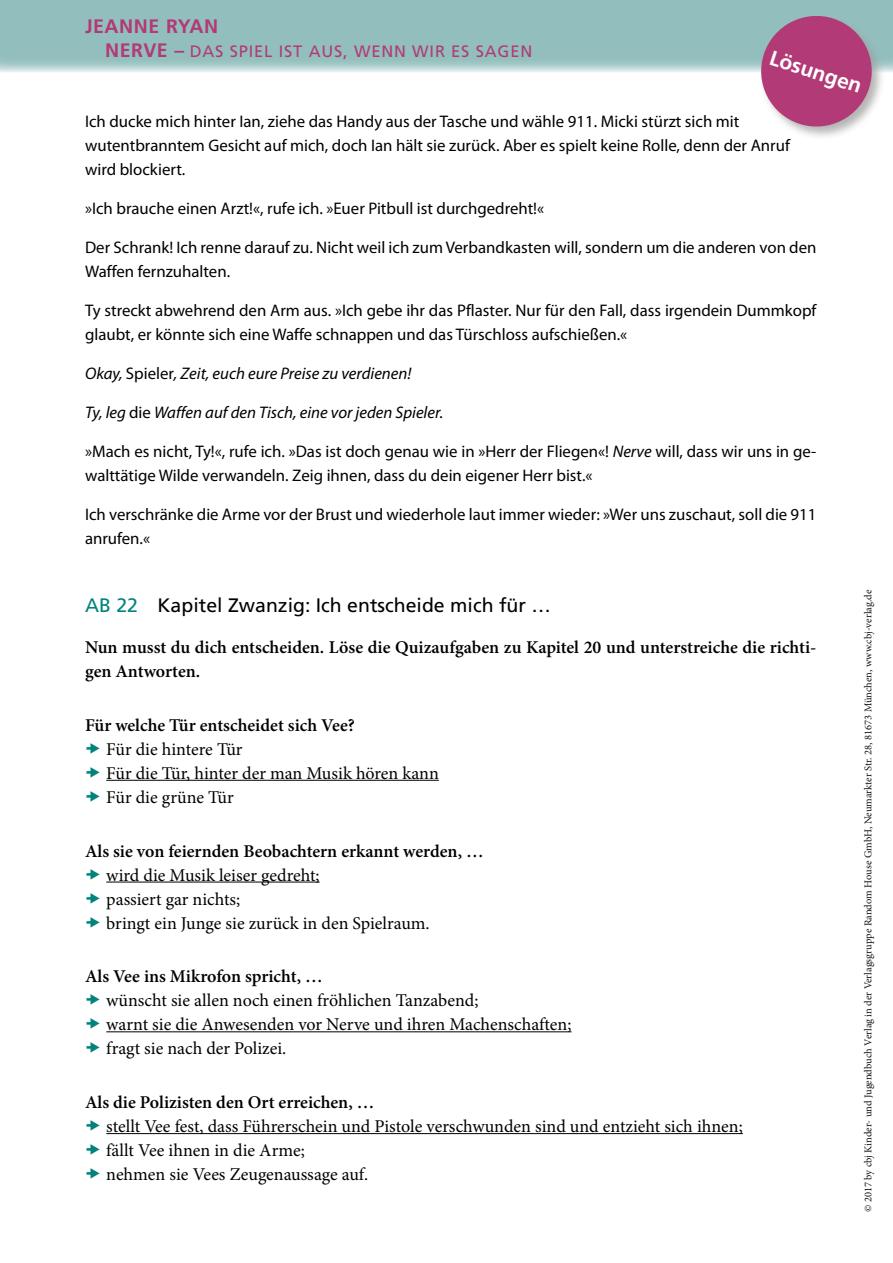
<style>
.page{position:relative;width:893px;height:1263px;background:#fff}
.page>*{position:absolute;margin:0;border:0;box-sizing:border-box;transform-origin:0 0}
.t1{font:700 21px "Frutiger LT Pro";color:#fff}
.AB_Loesungen{font:19.5px "Frutiger LT Pro";color:#000}
.t2{font:700 19.5px "Frutiger LT Pro";letter-spacing:.03em;color:#b23a76}
.t3{font:18px "Minion Pro";color:#000}
.Aufgabe_1_Av__Lösung{font:600 18px/24px "Minion Pro";letter-spacing:-.005em;color:#000}
.Roman_Zitate{font:16.8px/24px "Myriad Pro";color:#000}
.Roman_Zitate-2{font:italic 16.8px "Myriad Pro";color:#000}
.t4{font:16.5px "Frutiger LT Pro";letter-spacing:.05em;color:#b23a76}
.t5{font:10.5px "Minion Pro";color:#131313}
.s1{font-weight:700;font-size:19.5px}
.s2{font-style:normal}
.s3{font-style:italic}
.s4{color:#00837d}
</style>
<div class="page">
<div style="left:0;top:0;width:893px;height:72px;background:#92bfbd"></div>
<div style="left:759px;top:14px;width:127px;height:127px;background:#9d9d9c;opacity:.75"></div>
<svg style="left:754px;top:14px;width:124px;height:119px"></svg>
<hr style="left:106px;top:780px;width:333px;height:1px;background:#000">
<hr style="left:106px;top:882px;width:214px;height:1px;background:#000">
<hr style="left:106px;top:1031px;width:465px;height:1px;background:#000">
<hr style="left:106px;top:1133px;width:637px;height:1px;background:#000">
<p class="t2" style="left:85px;top:14px;width:135px">JEANNE RYAN</p>
<p class="t4" style="left:105px;top:41px;width:429px"><span class="s1">NERVE –</span> DAS SPIEL IST AUS, WENN WIR ES SAGEN</p>
<p class="t1" style="left:774px;top:45px;width:97px;rotate:18deg">Lösungen</p>
<p class="Roman_Zitate" style="left:85px;top:110px;width:706px">Ich ducke mich hinter Ian, ziehe das Handy aus der Tasche und wähle 911. Micki stürzt sich mit wutentbranntem Gesicht auf mich, doch Ian hält sie zurück. Aber es spielt keine Rolle, denn der Anruf wird blockiert.</p>
<p class="Roman_Zitate" style="left:85px;top:197px;width:461px">»Ich brauche einen Arzt!«, rufe ich. »Euer Pitbull ist durchgedreht!«</p>
<p class="Roman_Zitate" style="left:85px;top:236px;width:733px">Der Schrank! Ich renne darauf zu. Nicht weil ich zum Verbandkasten will, sondern um die anderen von den<br>Waffen fernzuhalten.</p>
<p class="Roman_Zitate" style="left:85px;top:299px;width:733px">Ty streckt abwehrend den Arm aus. »Ich gebe ihr das Pflaster. Nur für den Fall, dass irgendein Dummkopf glaubt, er könnte sich eine Waffe schnappen und das Türschloss aufschießen.«</p>
<p class="Roman_Zitate-2" style="left:85px;top:363px;width:328px">Okay, <span class="s2">Spieler</span>, Zeit, euch eure Preise zu verdienen!</p>
<p class="Roman_Zitate-2" style="left:85px;top:402px;width:360px">Ty, leg <span class="s2">die</span> Waffen auf den Tisch, eine vor jeden Spieler.</p>
<p class="Roman_Zitate" style="left:85px;top:440px;width:733px">»Mach es nicht, Ty!«, rufe ich. »Das ist doch genau wie in »Herr der Fliegen«! <span class="s3">Nerve</span> will, dass wir uns in ge&shy;walttätige Wilde verwandeln. Zeig ihnen, dass du dein eigener Herr bist.«</p>
<p class="Roman_Zitate" style="left:85px;top:503px;width:733px">Ich verschränke die Arme vor der Brust und wiederhole laut immer wieder: »Wer uns zuschaut, soll die 911 anrufen.«</p>
<p class="AB_Loesungen" style="left:85px;top:594px;width:467px"><span class="s4">AB 22</span> Kapitel Zwanzig: Ich entscheide mich für …</p>
<p class="Aufgabe_1_Av__Lösung" style="left:85px;top:635px;width:733px">Nun musst du dich entscheiden. Löse die Quizaufgaben zu Kapitel 20 und unterstreiche die richti&shy;gen Antworten.</p>
<p class="Aufgabe_1_Av__Lösung" style="left:85px;top:713px;width:271px">Für welche Tür entscheidet sich Vee?</p>
<p class="t3" style="left:106px;top:737px;width:138px">Für die hintere Tür</p>
<p class="t3" style="left:106px;top:761px;width:334px">Für die Tür, hinter der man Musik hören kann</p>
<p class="t3" style="left:106px;top:785px;width:129px">Für die grüne Tür</p>
<p class="Aufgabe_1_Av__Lösung" style="left:85px;top:839px;width:400px">Als sie von feiernden Beobachtern erkannt werden, …</p>
<p class="t3" style="left:106px;top:863px;width:215px">wird die Musik leiser gedreht;</p>
<p class="t3" style="left:106px;top:887px;width:135px">passiert gar nichts;</p>
<p class="t3" style="left:106px;top:911px;width:325px">bringt ein Junge sie zurück in den Spielraum.</p>
<p class="Aufgabe_1_Av__Lösung" style="left:85px;top:964px;width:239px">Als Vee ins Mikrofon spricht, …</p>
<p class="t3" style="left:106px;top:988px;width:374px">wünscht sie allen noch einen fröhlichen Tanzabend;</p>
<p class="t3" style="left:106px;top:1012px;width:467px">warnt sie die Anwesenden vor Nerve und ihren Machenschaften;</p>
<p class="t3" style="left:106px;top:1036px;width:181px">fragt sie nach der Polizei.</p>
<p class="Aufgabe_1_Av__Lösung" style="left:85px;top:1090px;width:291px">Als die Polizisten den Ort erreichen, …</p>
<p class="t3" style="left:106px;top:1114px;width:638px">stellt Vee fest, dass Führerschein und Pistole verschwunden sind und entzieht sich ihnen;</p>
<p class="t3" style="left:106px;top:1138px;width:200px">fällt Vee ihnen in die Arme;</p>
<p class="t3" style="left:106px;top:1162px;width:264px">nehmen sie Vees Zeugenaussage auf.</p>
<p class="t5" style="left:861px;top:1212px;width:624px;rotate:-90deg">© 2017 by cbj Kinder- und Jugendbuch Verlag in der Verlagsgruppe Random House GmbH, Neumarkter Str. 28, 81673 München, www.cbj-verlag.de</p>
</div>
